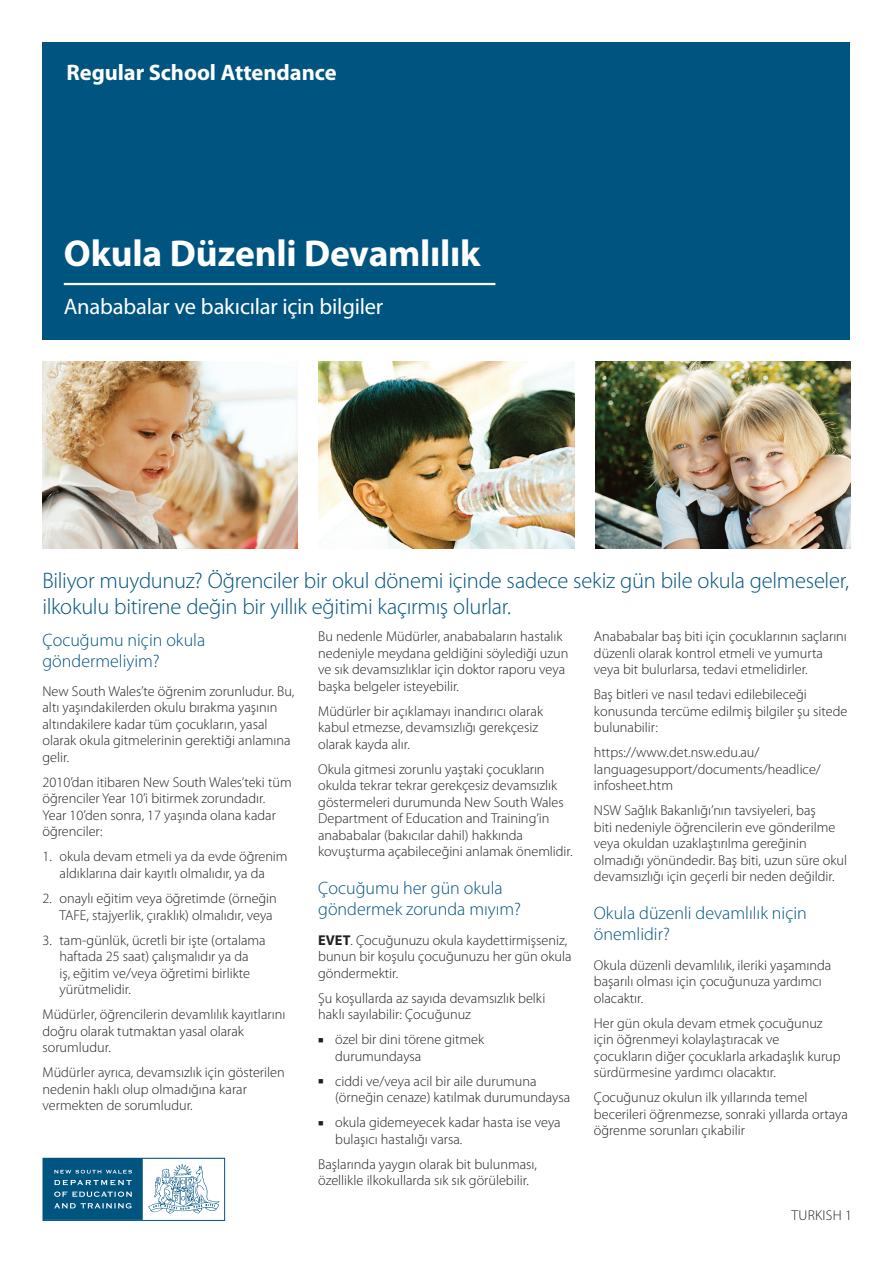
<style>
.page{position:relative;width:893px;height:1263px;background:#fff}
.page>*{position:absolute;margin:0;border:0;box-sizing:border-box;transform-origin:0 0}
._01__master_header{font:700 37.5px "Myriad Pro";letter-spacing:-.005em;color:#fff}
._03__stand_first{font:300 22.5px/25.5px "Myriad Pro";letter-spacing:-.015em;color:#005480}
._02__sub_header{font:22.5px "Myriad Pro";letter-spacing:-.01em;color:#fff}
._02__sub_header-2{font:700 22.5px "Myriad Pro";letter-spacing:-.005em;color:#fff}
._05__body_copy_headi{font:300 18px/21px "Myriad Pro";color:#005480}
._05__body_copy{font:300 14.25px/16.5px "Myriad Pro";color:#231f20}
._05__body_copy_numbe{font:300 14.25px/16.5px "Myriad Pro";color:#231f20;text-align:center}
._05__body_copy_bulle{font:300 14.25px/16.5px "Myriad Pro";color:#231f20}
._05__body_copy-2{font:300 14.25px "Myriad Pro";letter-spacing:.02em;color:#231f20}
.s1{font-weight:700}
</style>
<div class="page">
<img style="left:42px;top:1157px;width:184px;height:64px">
<img style="left:595px;top:361px;width:255px;height:187px">
<img style="left:43px;top:361px;width:255px;height:188px">
<img style="left:319px;top:361px;width:255px;height:187px">
<div style="left:43px;top:43px;width:807px;height:297px;background:#005480"></div>
<hr style="left:64px;top:283px;width:431px;height:2px;background:#fff">
<p class="_02__sub_header-2" style="left:67px;top:58px;width:271px">Regular School Attendance</p>
<p class="_01__master_header" style="left:64px;top:229px;width:418px">Okula Düzenli Devamlılık</p>
<p class="_02__sub_header" style="left:64px;top:293px;width:321px">Anababalar ve bakıcılar için bilgiler</p>
<p class="_03__stand_first" style="left:43px;top:568px;width:808px">Biliyor muydunuz? Öğrenciler bir okul dönemi içinde sadece sekiz gün bile okula gelmeseler, ilkokulu bitirene değin bir yıllık eğitimi kaçırmış olurlar.</p>
<p class="_05__body_copy_headi" style="left:43px;top:629px;width:164px">Çocuğumu niçin okula göndermeliyim?</p>
<p class="_05__body_copy" style="left:43px;top:683px;width:253px">New South Wales’te öğrenim zorunludur. Bu, altı yaşındakilerden okulu bırakma yaşının altındakilere kadar tüm çocukların, yasal olarak okula gitmelerinin gerektiği anlamına gelir.</p>
<p class="_05__body_copy" style="left:43px;top:774px;width:251px">2010’dan itibaren New South Wales’teki tüm öğrenciler Year 10’i bitirmek zorundadır.<br>Year 10’den sonra, 17 yaşında olana kadar öğrenciler:</p>
<p class="_05__body_copy_numbe" style="left:43px;top:849px;width:247px">1. okula devam etmeli ya da evde öğrenim aldıklarına dair kayıtlı olmalıdır, ya da</p>
<p class="_05__body_copy_numbe" style="left:43px;top:890px;width:236px;text-align:right">2. onaylı eğitim veya öğretimde (örneğin<br>TAFE, stajyerlik, çıraklık) olmalıdır, veya</p>
<p class="_05__body_copy_numbe" style="left:60px;top:932px;width:208px;text-align:left;text-indent:-17px">3. tam-günlük, ücretli bir işte (ortalama haftada 25 saat) çalışmalıdır ya da<br>iş, eğitim ve/veya öğretimi birlikte yürütmelidir.</p>
<p class="_05__body_copy" style="left:43px;top:1006px;width:244px">Müdürler, öğrencilerin devamlılık kayıtlarını doğru olarak tutmaktan yasal olarak sorumludur.</p>
<p class="_05__body_copy" style="left:43px;top:1064px;width:244px">Müdürler ayrıca, devamsızlık için gösterilen nedenin haklı olup olmadığına karar vermekten de sorumludur.</p>
<p class="_05__body_copy" style="left:318px;top:628px;width:252px">Bu nedenle Müdürler, anababaların hastalık nedeniyle meydana geldiğini söylediği uzun ve sık devamsızlıklar için doktor raporu veya başka belgeler isteyebilir.</p>
<p class="_05__body_copy" style="left:318px;top:703px;width:226px">Müdürler bir açıklamayı inandırıcı olarak kabul etmezse, devamsızlığı gerekçesiz olarak kayda alır.</p>
<p class="_05__body_copy" style="left:318px;top:761px;width:256px">Okula gitmesi zorunlu yaştaki çocukların okulda tekrar tekrar gerekçesiz devamsızlık göstermeleri durumunda New South Wales Department of Education and Training’in anababalar (bakıcılar dahil) hakkında kovuşturma açabileceğini anlamak önemlidir.</p>
<p class="_05__body_copy_headi" style="left:318px;top:878px;width:204px">Çocuğumu her gün okula göndermek zorunda mıyım?</p>
<p class="_05__body_copy" style="left:318px;top:932px;width:255px"><span class="s1">EVET</span>. Çocuğunuzu okula kaydettirmişseniz, bunun bir koşulu çocuğunuzu her gün okula göndermektir.</p>
<p class="_05__body_copy" style="left:318px;top:990px;width:229px">Şu koşullarda az sayıda devamsızlık belki haklı sayılabilir: Çocuğunuz</p>
<p class="_05__body_copy_bulle" style="left:335px;top:1031px;width:150px">özel bir dini törene gitmek durumundaysa</p>
<p class="_05__body_copy_bulle" style="left:335px;top:1073px;width:237px">ciddi ve/veya acil bir aile durumuna (örneğin cenaze) katılmak durumundaysa</p>
<p class="_05__body_copy_bulle" style="left:335px;top:1114px;width:227px">okula gidemeyecek kadar hasta ise veya bulaşıcı hastalığı varsa.</p>
<p class="_05__body_copy" style="left:318px;top:1156px;width:220px">Başlarında yaygın olarak bit bulunması, özellikle ilkokullarda sık sık görülebilir.</p>
<p class="_05__body_copy" style="left:594px;top:628px;width:254px">Anababalar baş biti için çocuklarının saçlarını düzenli olarak kontrol etmeli ve yumurta veya bit bulurlarsa, tedavi etmelidirler.</p>
<p class="_05__body_copy" style="left:594px;top:686px;width:255px">Baş bitleri ve nasıl tedavi edilebileceği konusunda tercüme edilmiş bilgiler şu sitede bulunabilir:</p>
<p class="_05__body_copy" style="left:594px;top:744px;width:228px">https://www.det.nsw.edu.au/ languagesupport/documents/headlice/ infosheet.htm</p>
<p class="_05__body_copy" style="left:594px;top:802px;width:255px">NSW Sağlık Bakanlığı’nın tavsiyeleri, baş<br>biti nedeniyle öğrencilerin eve gönderilme veya okuldan uzaklaştırılma gereğinin olmadığı yönündedir. Baş biti, uzun süre okul devamsızlığı için geçerli bir neden değildir.</p>
<p class="_05__body_copy_headi" style="left:594px;top:903px;width:214px">Okula düzenli devamlılık niçin önemlidir?</p>
<p class="_05__body_copy" style="left:594px;top:957px;width:239px">Okula düzenli devamlılık, ileriki yaşamında başarılı olması için çocuğunuza yardımcı olacaktır.</p>
<p class="_05__body_copy" style="left:594px;top:1015px;width:248px">Her gün okula devam etmek çocuğunuz için öğrenmeyi kolaylaştıracak ve çocukların diğer çocuklarla arkadaşlık kurup sürdürmesine yardımcı olacaktır.</p>
<p class="_05__body_copy" style="left:594px;top:1089px;width:255px">Çocuğunuz okulun ilk yıllarında temel becerileri öğrenmezse, sonraki yıllarda ortaya öğrenme sorunları çıkabilir</p>
<p class="_05__body_copy-2" style="left:792px;top:1208px;width:62px">TURKISH 1</p>
</div>
